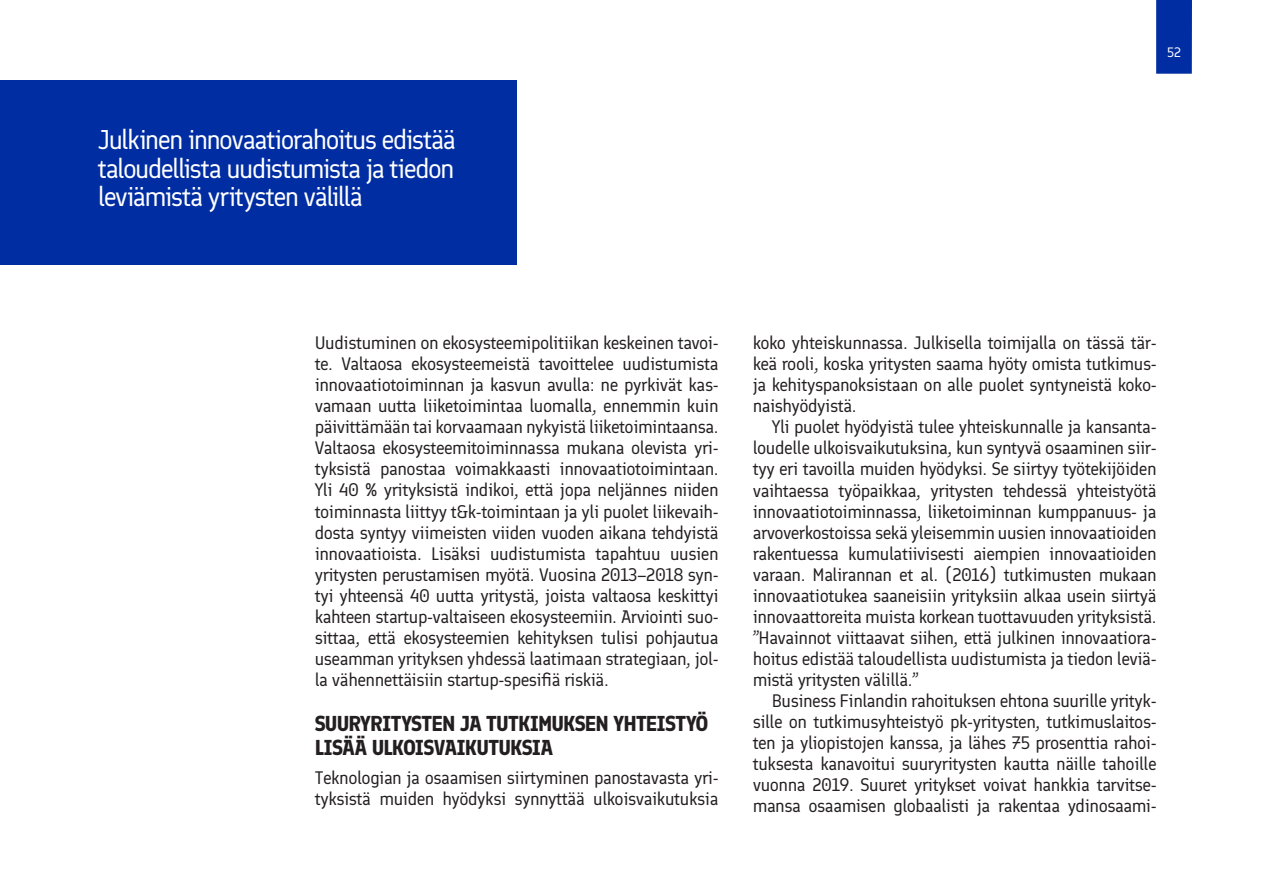
<style>
.page{position:relative;width:1263px;height:893px;background:#fff}
.page>*{position:absolute;margin:0;border:0;box-sizing:border-box;transform-origin:0 0}
.Lead_paragraph_dark{font:27px/28.5px "Finlandica";letter-spacing:-.06em;color:#fff;text-align:justify}
.t1{font:700 21px/24px "Finlandica";letter-spacing:-.04em;color:#231f20}
.body_text{font:18px/21px "Finlandica";letter-spacing:-.025em;color:#231f20;text-align:justify}
.body_text_indent{font:18px/21px "Finlandica";letter-spacing:-.025em;color:#231f20;text-align:justify}
.t2{font:13.5px "Finlandica";color:#fff}
</style>
<div class="page">
<div style="left:0;top:80px;width:517px;height:185px;background:#002ea2"></div>
<div style="left:1156px;top:0;width:36px;height:74px;background:#002ea2"></div>
<p class="Lead_paragraph_dark" style="left:98px;top:125px;width:360px">Julkinen innovaatiorahoitus edistää taloudellista uudistumista ja tiedon leviämistä yritysten välillä</p>
<p class="t2" style="left:1167px;top:43px;width:15px">52</p>
<p class="body_text" style="left:315px;top:332px;width:405px">Uudistuminen on ekosysteemipolitiikan keskeinen tavoi&shy;te. Valtaosa ekosysteemeistä tavoittelee uudistumista innovaatiotoiminnan ja kasvun avulla: ne pyrkivät kas&shy;vamaan uutta liiketoimintaa luomalla, ennemmin kuin päivittämään tai korvaamaan nykyistä liiketoimintaansa.<br>Valtaosa ekosysteemitoiminnassa mukana olevista yri&shy;tyksistä panostaa voimakkaasti innovaatiotoimintaan.<br>Yli 40 % yrityksistä indikoi, että jopa neljännes niiden toiminnasta liittyy t&amp;k-toimintaan ja yli puolet liikevaih&shy;dosta syntyy viimeisten viiden vuoden aikana tehdyistä innovaatioista. Lisäksi uudistumista tapahtuu uusien yritysten perustamisen myötä. Vuosina 2013–2018 syn&shy;tyi yhteensä 40 uutta yritystä, joista valtaosa keskittyi kahteen startup-valtaiseen ekosysteemiin. Arviointi suo&shy;sittaa, että ekosysteemien kehityksen tulisi pohjautua useamman yrityksen yhdessä laatimaan strategiaan, jol&shy;la vähennettäisiin startup-spesifiä riskiä.</p>
<h2 class="t1" style="left:315px;top:711px;width:395px">SUURYRITYSTEN JA TUTKIMUKSEN YHTEISTYÖ<br>LISÄÄ ULKOISVAIKUTUKSIA</h2>
<p class="body_text" style="left:315px;top:767px;width:405px">Teknologian ja osaamisen siirtyminen panostavasta yri&shy;tyksistä muiden hyödyksi synnyttää ulkoisvaikutuksia</p>
<p class="body_text" style="left:753px;top:332px;width:405px">koko yhteiskunnassa. Julkisella toimijalla on tässä tär&shy;keä rooli, koska yritysten saama hyöty omista tutkimus&shy;ja kehityspanoksistaan on alle puolet syntyneistä koko&shy;naishyödyistä.</p>
<p class="body_text_indent" style="left:753px;top:417px;width:405px;text-indent:19px">Yli puolet hyödyistä tulee yhteiskunnalle ja kansanta&shy;loudelle ulkoisvaikutuksina, kun syntyvä osaaminen siir&shy;tyy eri tavoilla muiden hyödyksi. Se siirtyy työtekijöiden vaihtaessa työpaikkaa, yritysten tehdessä yhteistyötä innovaatiotoiminnassa, liiketoiminnan kumppanuus- ja arvoverkostoissa sekä yleisemmin uusien innovaatioiden rakentuessa kumulatiivisesti aiempien innovaatioiden varaan. Malirannan et al. (2016) tutkimusten mukaan innovaatiotukea saaneisiin yrityksiin alkaa usein siirtyä innovaattoreita muista korkean tuottavuuden yrityksistä. ”Havainnot viittaavat siihen, että julkinen innovaatiora&shy;hoitus edistää taloudellista uudistumista ja tiedon leviä&shy;mistä yritysten välillä.”</p>
<p class="body_text_indent" style="left:753px;top:690px;width:405px;text-indent:19px">Business Finlandin rahoituksen ehtona suurille yrityk&shy;sille on tutkimusyhteistyö pk-yritysten, tutkimuslaitos&shy;ten ja yliopistojen kanssa, ja lähes 75 prosenttia rahoi&shy;tuksesta kanavoitui suuryritysten kautta näille tahoille vuonna 2019. Suuret yritykset voivat hankkia tarvitse&shy;mansa osaamisen globaalisti ja rakentaa ydinosaami-</p>
</div>
